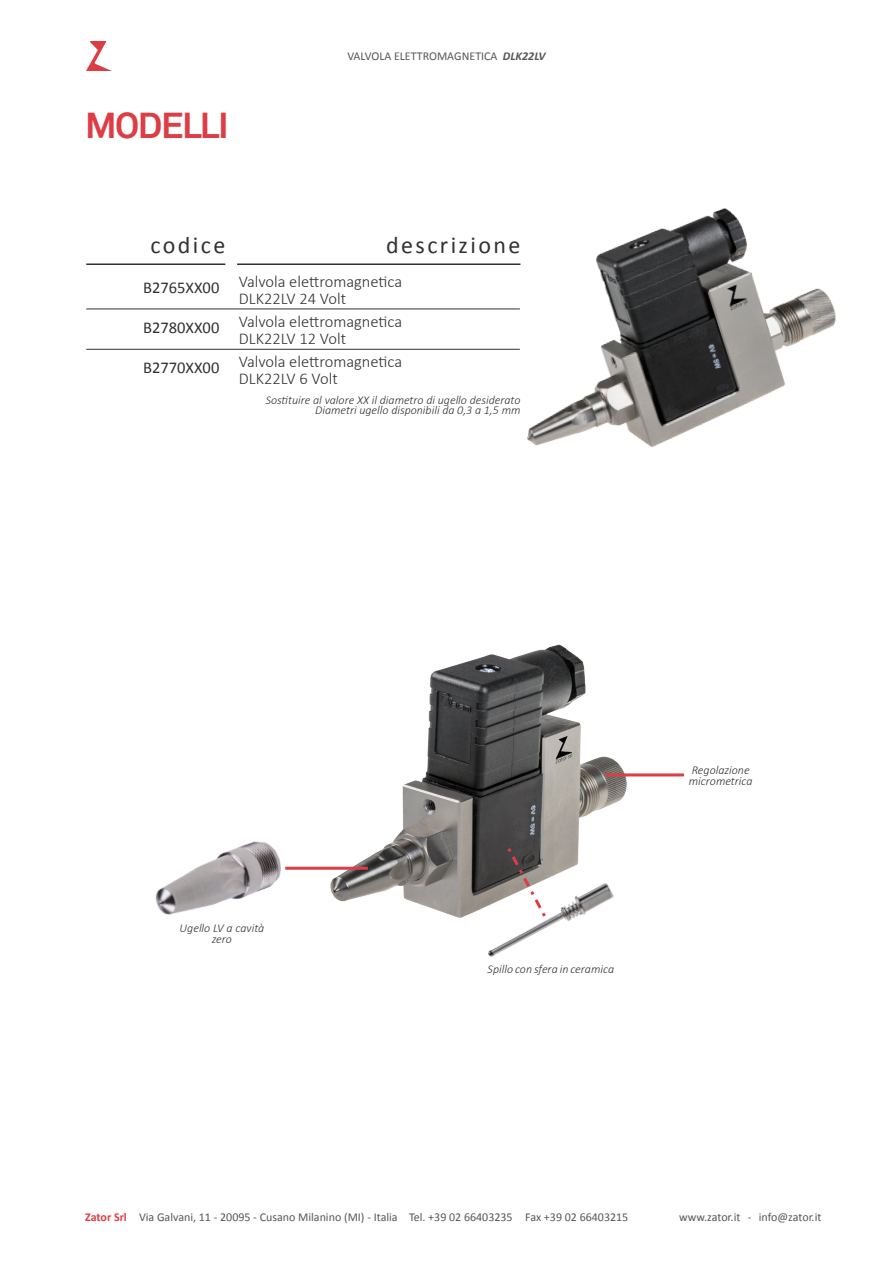
<style>
.page{position:relative;width:893px;height:1263px;background:#fff}
.page>*{position:absolute;margin:0;border:0;box-sizing:border-box;transform-origin:0 0}
.t1{font:700 36px "Akkurat";letter-spacing:-.04em;color:#dd3d44}
.t2{font:24px "Calibri";letter-spacing:.1em;color:#313131}
.t3{font:300 16.5px "Calibri";color:#313131}
.t4{font:16.5px "Calibri";color:#313131}
.t5{font:italic 300 12px/10.5px "Calibri";color:#313131;text-align:center}
.t6{font:12px "Calibri";color:#575756}
.s1{font-weight:700;font-style:italic}
.s2{font-weight:700;color:#dd3d44}
</style>
<div class="page">
<img style="left:86px;top:41px;width:26px;height:30px">
<img style="left:520px;top:208px;width:316px;height:239px">
<hr style="left:86px;top:263px;width:139px;height:2px;background:#313131">
<hr style="left:86px;top:309px;width:434px;height:1px;background:#313131">
<hr style="left:86px;top:349px;width:434px;height:1px;background:#313131">
<hr style="left:237px;top:263px;width:283px;height:2px;background:#313131">
<img style="left:327px;top:644px;width:302px;height:274px">
<img style="left:155px;top:841px;width:140px;height:74px">
<svg style="left:505px;top:845px;width:46px;height:27px"></svg>
<hr style="left:605px;top:773px;width:79px;height:3px;background:#dd3d44">
<hr style="left:285px;top:867px;width:83px;height:3px;background:#dd3d44">
<img style="left:477px;top:872px;width:148px;height:85px">
<p class="t1" style="left:85px;top:102px;width:145px">MODELLI</p>
<p class="t6" style="left:347px;top:49px;width:200px">VALVOLA ELETTROMAGNETICA <span class="s1">DLK22LV</span></p>
<p class="t2" style="left:151px;top:231px;width:76px">codice</p>
<p class="t2" style="left:386px;top:231px;width:136px">descrizione</p>
<p class="t4" style="left:143px;top:278px;width:78px">B2765XX00</p>
<p class="t4" style="left:143px;top:317px;width:78px">B2780XX00</p>
<p class="t4" style="left:143px;top:358px;width:78px">B2770XX00</p>
<p class="t3" style="left:239px;top:272px;width:165px">Valvola elettromagnetica</p>
<p class="t3" style="left:239px;top:288px;width:109px">DLK22LV 24 Volt</p>
<p class="t3" style="left:239px;top:311px;width:165px">Valvola elettromagnetica</p>
<p class="t3" style="left:239px;top:328px;width:109px">DLK22LV 12 Volt</p>
<p class="t3" style="left:239px;top:352px;width:165px">Valvola elettromagnetica</p>
<p class="t3" style="left:239px;top:368px;width:100px">DLK22LV 6 Volt</p>
<p class="t5" style="left:266px;top:394px;width:256px">Sostituire al valore XX il diametro di ugello desiderato</p>
<p class="t5" style="left:315px;top:405px;width:207px">Diametri ugello disponibili da 0,3 a 1,5 mm</p>
<p class="t5" style="left:180px;top:923px;width:86px">Ugello LV a cavità zero</p>
<p class="t5" style="left:488px;top:964px;width:128px">Spillo con sfera in ceramica</p>
<p class="t5" style="left:692px;top:765px;width:59px">Regolazione</p>
<p class="t5" style="left:689px;top:775px;width:65px">micrometrica</p>
<p class="t6" style="left:85px;top:1209px;width:545px"><span class="s2">Zator Srl</span> Via Galvani, 11 - 20095 - Cusano Milanino (MI) - Italia Tel. +39 02 66403235 Fax +39 02 66403215</p>
<p class="t6" style="left:679px;top:1209px;width:144px">www.zator.it - info@zator.it</p>
</div>
